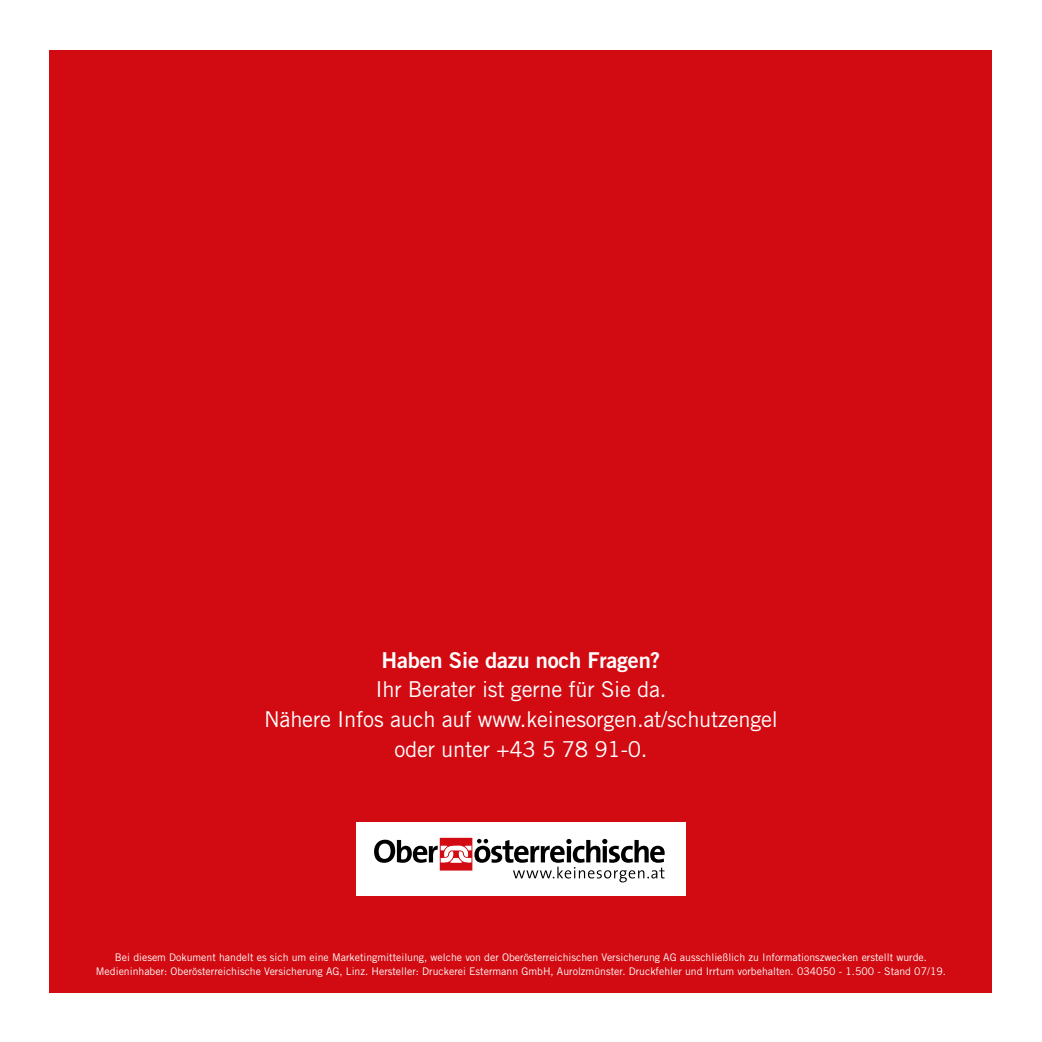
<style>
.page{position:relative;width:1042px;height:1042px;background:#fff}
.page>*{position:absolute;margin:0;border:0;box-sizing:border-box;transform-origin:0 0}
.t1{font:21.88px/29.8px "Trade Gothic LT Pro";letter-spacing:-.01em;color:#fff;text-align:center}
.t2{font:21.88px "Trade Gothic LT Pro Bd 2";letter-spacing:-.01em;color:#fff}
.t3{font:10.5px/14px "Trade Gothic LT Pro";color:#fff;text-align:center}
</style>
<div class="page">
<div style="left:50px;top:50px;width:942px;height:942px;background:#d20a11"></div>
<div style="left:356px;top:822px;width:330px;height:74px;background:#fff"></div>
<div style="left:440px;top:838px;width:32px;height:32px;background:#d20a11"></div>
<svg style="left:374px;top:839px;width:290px;height:43px"></svg>
<h1 class="t2" style="left:382px;top:646px;width:280px">Haben Sie dazu noch Fragen?</h1>
<h1 class="t1" style="left:264px;top:674px;width:515px">Ihr Berater ist gerne für Sie da.<br>Nähere Infos auch auf www.keinesorgen.at/schutzengel oder unter +43 5 78 91-0.</h1>
<p class="t3" style="left:96px;top:950px;width:851px">Bei diesem Dokument handelt es sich um eine Marketingmitteilung, welche von der Oberösterreichischen Versicherung AG ausschließlich zu Informationszwecken erstellt wurde.<br>Medieninhaber: Oberösterreichische Versicherung AG, Linz. Hersteller: Druckerei Estermann GmbH, Aurolzmünster. Druckfehler und Irrtum vorbehalten. 034050 - 1.500 - Stand 07/19.</p>
</div>
